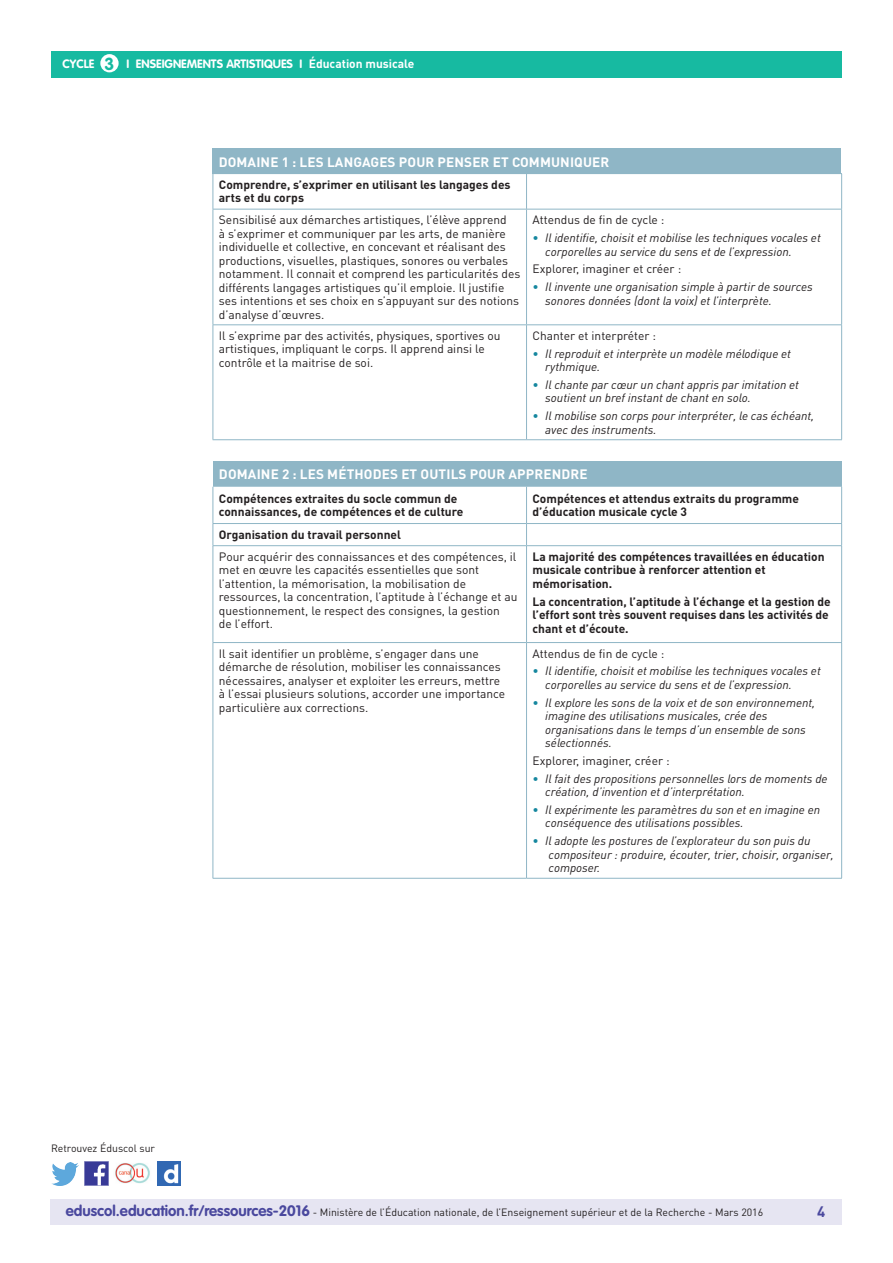
<style>
.page{position:relative;width:893px;height:1263px;background:#fff}
.page>*{position:absolute;margin:0;border:0;box-sizing:border-box;transform-origin:0 0}
.t1{font:700 15px "DIN Pro";color:#4a489e}
.t2{font:700 13.5px "DIN Pro";letter-spacing:.01em;color:#fff}
.t3{font:12px/13.5px "DIN Pro";color:#231f20}
.t4{font:italic 12px/13.5px "DIN Pro";color:#231f20}
.t5{font:700 12px/13.5px "DIN Pro";color:#231f20}
.t6{font:700 12px "VAG Rounded Std";color:#fff}
.t7{font:10.5px "DIN Pro";color:#231f20}
.s1{font-size:17.25px;color:#17baa1}
.s2{font-family:"DIN Pro"}
.s3{font-style:normal;color:#16879f}
.s4{font-family:"VAG Rounded Std";font-weight:700;font-size:15px;color:#4a489e}
</style>
<div class="page">
<div style="left:50px;top:1199px;width:791px;height:26px;background:#e6e5f2"></div>
<div style="left:51px;top:51px;width:791px;height:27px;background:#17baa1"></div>
<div style="left:100px;top:54px;width:19px;height:18px;background:#fff;border-radius:50%"></div>
<img style="left:85px;top:1162px;width:23px;height:23px">
<img style="left:51px;top:1163px;width:28px;height:22px">
<img style="left:158px;top:1162px;width:22px;height:23px">
<img style="left:115px;top:1163px;width:35px;height:21px">
<hr style="left:213px;top:174px;width:1px;height:35px;background:#8fb6c6">
<hr style="left:526px;top:173px;width:316px;height:1px;background:#8fb6c6">
<hr style="left:526px;top:174px;width:1px;height:35px;background:#8fb6c6">
<hr style="left:841px;top:174px;width:1px;height:35px;background:#8fb6c6">
<hr style="left:213px;top:209px;width:313px;height:1px;background:#8fb6c6">
<hr style="left:213px;top:209px;width:1px;height:115px;background:#8fb6c6">
<hr style="left:526px;top:209px;width:316px;height:1px;background:#8fb6c6">
<hr style="left:526px;top:209px;width:1px;height:115px;background:#8fb6c6">
<hr style="left:841px;top:209px;width:1px;height:115px;background:#8fb6c6">
<hr style="left:213px;top:324px;width:313px;height:1px;background:#8fb6c6">
<hr style="left:213px;top:325px;width:1px;height:114px;background:#8fb6c6">
<hr style="left:526px;top:324px;width:316px;height:1px;background:#8fb6c6">
<hr style="left:526px;top:325px;width:1px;height:114px;background:#8fb6c6">
<hr style="left:841px;top:325px;width:1px;height:114px;background:#8fb6c6">
<hr style="left:213px;top:439px;width:313px;height:1px;background:#8fb6c6">
<hr style="left:526px;top:439px;width:316px;height:1px;background:#8fb6c6">
<div style="left:213px;top:462px;width:629px;height:25px;background:#8fb6c6"></div>
<svg style="left:213px;top:487px;width:629px;height:58px"></svg>
<hr style="left:213px;top:545px;width:313px;height:1px;background:#8fb6c6">
<hr style="left:213px;top:546px;width:1px;height:96px;background:#8fb6c6">
<hr style="left:526px;top:545px;width:316px;height:1px;background:#8fb6c6">
<hr style="left:526px;top:546px;width:1px;height:96px;background:#8fb6c6">
<hr style="left:841px;top:546px;width:1px;height:96px;background:#8fb6c6">
<hr style="left:213px;top:642px;width:313px;height:1px;background:#8fb6c6">
<hr style="left:213px;top:643px;width:1px;height:235px;background:#8fb6c6">
<hr style="left:526px;top:642px;width:316px;height:1px;background:#8fb6c6">
<hr style="left:526px;top:643px;width:1px;height:235px;background:#8fb6c6">
<hr style="left:841px;top:643px;width:1px;height:235px;background:#8fb6c6">
<hr style="left:213px;top:878px;width:313px;height:1px;background:#8fb6c6">
<hr style="left:526px;top:878px;width:316px;height:1px;background:#8fb6c6">
<div style="left:213px;top:149px;width:628px;height:25px;background:#8fb6c6"></div>
<p class="t6" style="left:63px;top:57px;width:353px">CYCLE <span class="s1">3</span> I Enseignements artistiques I <span class="s2">Éducation musicale</span></p>
<p class="t2" style="left:219px;top:153px;width:190px">Domai ne 1 : Les langages pour</p>
<p class="t2" style="left:438px;top:153px;width:155px">penser et communiquer</p>
<p class="t5" style="left:219px;top:177px;width:293px">Comprendre, s’exprimer en utilisant les langages des arts et du corps</p>
<p class="t3" style="left:219px;top:213px;width:303px">Sensibilisé aux démarches artistiques, l’élève apprend<br>à s’exprimer et communiquer par les arts, de manière individuelle et collective, en concevant et réalisant des productions, visuelles, plastiques, sonores ou verbales notamment. Il connait et comprend les particularités des différents langages artistiques qu’il emploie. Il justifie ses intentions et ses choix en s’appuyant sur des notions d’analyse d’œuvres.</p>
<p class="t3" style="left:532px;top:213px;width:133px">Attendus de fin de cycle :</p>
<p class="t4" style="left:545px;top:231px;width:277px;text-indent:-13px"><span class="s3">•</span> Il identifie, choisit et mobilise les techniques vocales et corporelles au service du sens et de l’expression.</p>
<p class="t3" style="left:532px;top:262px;width:150px">Explorer, imaginer et créer :</p>
<p class="t4" style="left:545px;top:280px;width:269px;text-indent:-13px"><span class="s3">•</span> Il invente une organisation simple à partir de sources sonores données (dont la voix) et l’interprète.</p>
<p class="t3" style="left:219px;top:329px;width:283px">Il s’exprime par des activités, physiques, sportives ou artistiques, impliquant le corps. Il apprend ainsi le contrôle et la maitrise de soi.</p>
<p class="t3" style="left:532px;top:329px;width:125px">Chanter et interpréter :</p>
<p class="t4" style="left:545px;top:346px;width:247px;text-indent:-13px"><span class="s3">•</span> Il reproduit et interprète un modèle mélodique et rythmique.</p>
<p class="t4" style="left:545px;top:378px;width:255px;text-indent:-13px"><span class="s3">•</span> Il chante par cœur un chant appris par imitation et soutient un bref instant de chant en solo.</p>
<p class="t4" style="left:545px;top:409px;width:270px;text-indent:-13px"><span class="s3">•</span> Il mobilise son corps pour interpréter, le cas échéant, avec des instruments.</p>
<p class="t2" style="left:219px;top:465px;width:155px">Domai ne 2 : Les méthode</p>
<p class="t2" style="left:390px;top:465px;width:90px">s et outils pour</p>
<p class="t2" style="left:508px;top:465px;width:10px">appre</p>
<p class="t2" style="left:552px;top:465px;width:19px">ndre</p>
<p class="t5" style="left:219px;top:491px;width:246px">Compétences extraites du socle commun de connaissances, de compétences et de culture</p>
<p class="t5" style="left:532px;top:491px;width:268px">Compétences et attendus extraits du programme d’éducation musicale cycle 3</p>
<p class="t5" style="left:219px;top:527px;width:184px">Organisation du travail personnel</p>
<p class="t3" style="left:219px;top:549px;width:300px">Pour acquérir des connaissances et des compétences, il met en œuvre les capacités essentielles que sont l’attention, la mémorisation, la mobilisation de ressources, la concentration, l’aptitude à l’échange et au questionnement, le respect des consignes, la gestion<br>de l’effort.</p>
<p class="t5" style="left:532px;top:549px;width:294px">La majorité des compétences travaillées en éducation musicale contribue à renforcer attention et mémorisation.</p>
<p class="t5" style="left:532px;top:594px;width:300px">La concentration, l’aptitude à l’échange et la gestion de l’effort sont très souvent requises dans les activités de chant et d’écoute.</p>
<p class="t3" style="left:219px;top:646px;width:288px">Il sait identifier un problème, s’engager dans une démarche de résolution, mobiliser les connaissances nécessaires, analyser et exploiter les erreurs, mettre à l’essai plusieurs solutions, accorder une importance particulière aux corrections.</p>
<p class="t3" style="left:532px;top:646px;width:133px">Attendus de fin de cycle :</p>
<p class="t4" style="left:545px;top:664px;width:277px;text-indent:-13px"><span class="s3">•</span> Il identifie, choisit et mobilise les techniques vocales et corporelles au service du sens et de l’expression.</p>
<p class="t4" style="left:545px;top:695px;width:271px;text-indent:-13px"><span class="s3">•</span> Il explore les sons de la voix et de son environnement, imagine des utilisations musicales, crée des organisations dans le temps d’un ensemble de sons sélectionnés.</p>
<p class="t3" style="left:532px;top:754px;width:139px">Explorer, imaginer, créer :</p>
<p class="t4" style="left:545px;top:771px;width:284px;text-indent:-13px"><span class="s3">•</span> Il fait des propositions personnelles lors de moments de création, d’invention et d’interprétation.</p>
<p class="t4" style="left:545px;top:803px;width:277px;text-indent:-13px"><span class="s3">•</span> Il expérimente les paramètres du son et en imagine en conséquence des utilisations possibles.</p>
<p class="t4" style="left:548px;top:834px;width:287px;text-indent:-16px"><span class="s3">•</span> Il adopte les postures de l’explorateur du son puis du compositeur : produire, écouter, trier, choisir, organiser, composer.</p>
<p class="t7" style="left:51px;top:1141px;width:106px">Retrouvez Éduscol sur</p>
<p class="t7" style="left:66px;top:1205px;width:699px"><span class="s4">eduscol.education.fr/ressources-2016</span> - Ministère de l’Éducation nationale, de l’Enseignement supérieur et de la Recherche - Mars 2016</p>
<p class="t1" style="left:817px;top:1201px;width:10px">4</p>
</div>
